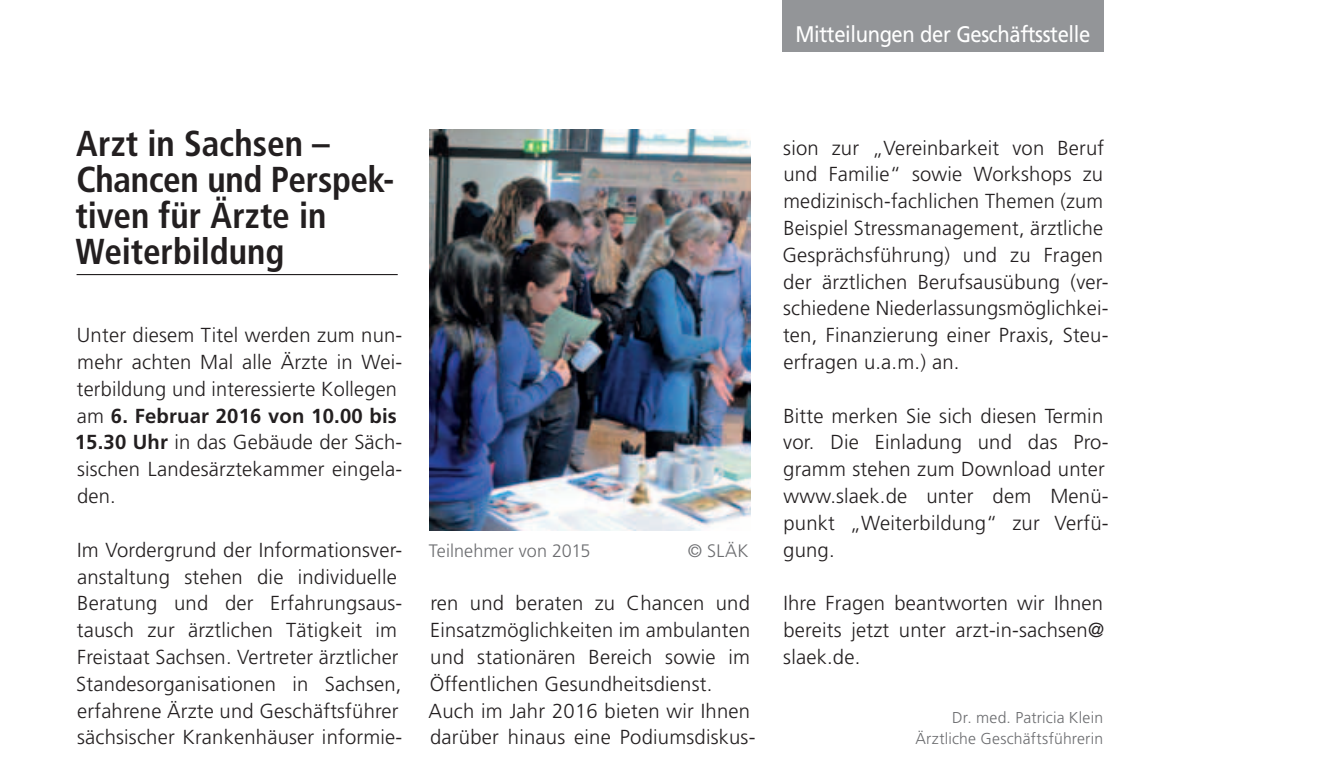
<style>
.page{position:relative;width:1340px;height:781px;background:#fff}
.page>*{position:absolute;margin:0;border:0;box-sizing:border-box;transform-origin:0 0}
.Überschrift{font:700 condensed 36px/36px "Frutiger";letter-spacing:-.005em;color:#231f20}
.t1{font:22.5px "Frutiger";letter-spacing:-.02em;color:#fff;scale:.9 1}
.Text_allgemein{font:300 20.25px/26.8px "Frutiger";letter-spacing:.01em;color:#231f20}
.Bildunterschrift{font:300 18px "Frutiger";letter-spacing:.005em;color:#6c6d70}
.Autoren{font:300 15.75px "Frutiger";letter-spacing:.015em;color:#6c6d70}
.s1{font-weight:700}
</style>
<div class="page">
<div style="left:782px;top:0;width:321px;height:51px;background:#939598"></div>
<hr style="left:77px;top:274px;width:321px;height:1px;background:#231f20">
<img style="left:429px;top:129px;width:321px;height:401px">
<p class="t1" style="left:795px;top:20px;width:329px">Mitteilungen der Geschäftsstelle</p>
<p class="Überschrift" style="left:75px;top:126px;width:321px">Arzt in Sachsen –<br>Chancen und Perspek&shy;tiven für Ärzte in<br>Weiterbildung</p>
<p class="Text_allgemein" style="left:75px;top:321px;width:329px">Unter diesem Titel werden zum nun&shy;mehr achten Mal alle Ärzte in Wei&shy;terbildung und interessierte Kollegen am <span class="s1">6. Februar 2016 von 10.00 bis<br>15.30 Uhr</span> in das Gebäude der Säch&shy;sischen Landesärztekammer eingela&shy;den.</p>
<p class="Text_allgemein" style="left:76px;top:536px;width:328px">Im Vordergrund der Informationsver&shy;anstaltung stehen die individuelle Beratung und der Erfahrungsaus&shy;tausch zur ärztlichen Tätigkeit im Freistaat Sachsen. Vertreter ärztlicher Standesorganisationen in Sachsen, erfahrene Ärzte und Geschäftsführer sächsischer Krankenhäuser informie-</p>
<p class="Bildunterschrift" style="left:429px;top:540px;width:163px">Teilnehmer von 2015</p>
<p class="Bildunterschrift" style="left:687px;top:540px;width:62px">© SLÄK</p>
<p class="Text_allgemein" style="left:430px;top:589px;width:322px;text-align:justify">ren und beraten zu Chancen und Einsatzmöglichkeiten im ambulanten und stationären Bereich sowie im Öffentlichen Gesundheitsdienst.</p>
<p class="Text_allgemein" style="left:428px;top:696px;width:328px">Auch im Jahr 2016 bieten wir Ihnen darüber hinaus eine Podiumsdiskus-</p>
<p class="Text_allgemein" style="left:782px;top:134px;width:327px">sion zur „Vereinbarkeit von Beruf und Familie“ sowie Workshops zu medizinisch-fachlichen Themen (zum Beispiel Stressmanagement, ärztliche Gesprächsführung) und zu Fragen der ärztlichen Berufsausübung (ver&shy;schiedene Niederlassungsmöglichkei&shy;ten, Finanzierung einer Praxis, Steu&shy;erfragen u.a.m.) an.</p>
<p class="Text_allgemein" style="left:783px;top:402px;width:327px">Bitte merken Sie sich diesen Termin vor. Die Einladung und das Pro&shy;gramm stehen zum Download unter www.slaek.de unter dem Menü&shy;punkt „Weiterbildung“ zur Verfü&shy;gung.</p>
<p class="Text_allgemein" style="left:783px;top:589px;width:322px;text-align:justify">Ihre Fragen beantworten wir Ihnen bereits jetzt unter arzt-in-sachsen@ slaek.de.</p>
<p class="Autoren" style="left:952px;top:708px;width:152px">Dr. med. Patricia Klein</p>
<p class="Autoren" style="left:915px;top:729px;width:189px">Ärztliche Geschäftsführerin</p>
</div>
